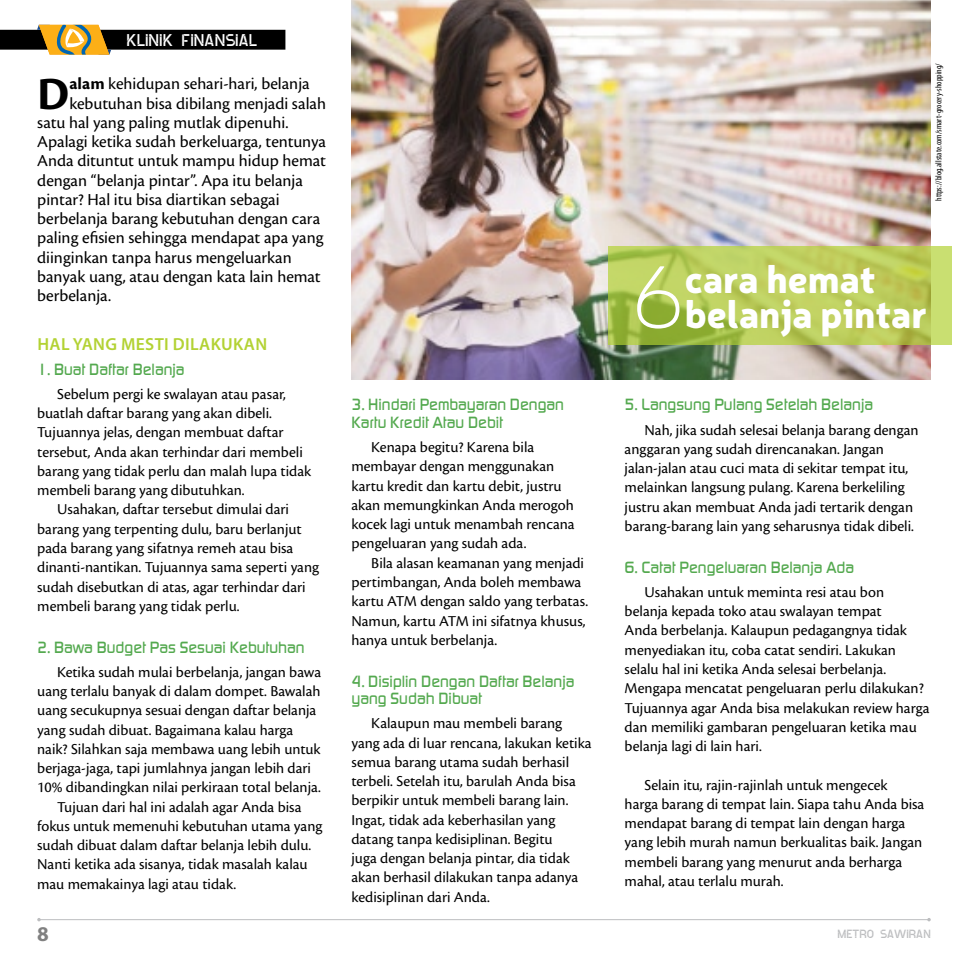
<style>
.page{position:relative;width:968px;height:968px;background:#fff}
.page>*{position:absolute;margin:0;border:0;box-sizing:border-box;transform-origin:0 0}
.Judul{font:100 89.77px "Neris";color:#fff}
.paragraf_awal{font:700 48.12px "Cronos Pro";color:#000}
.Judul-2{font:900 38.5px "Neris";color:#fff}
.paragraf_awal-2{font:17.5px "Cronos Pro";color:#000}
.sub_judul{font:600 17.5px "Myriad Pro";letter-spacing:.02em;color:#b3d234}
.t1{font:17.5px "ideoma SPRAY";color:#fff}
.paragraf_isi{font:15.75px/19.2px "Cronos Pro";color:#000}
.t2{font:15.75px/17.5px "Danley";color:#54a94f}
.t3{font:12.25px "ideoma SPRAY";color:#bcbdbf}
.Foto_source{font:condensed 8.75px "Myriad Pro";color:#000}
.s1{font-weight:700}
</style>
<div class="page">
<img style="left:351px;top:0;width:579px;height:379px">
<svg style="left:608px;top:246px;width:342px;height:98px;background:#b6ca58"></svg>
<svg style="left:0;top:25px;width:285px;height:30px"></svg>
<hr style="left:39px;top:919px;width:889px;height:1px;background:#bcbdbf">
<p class="t1" style="left:126px;top:30px;width:132px">KLINIK FINANSIAL</p>
<p class="paragraf_awal" style="left:37px;top:66px;width:34px">D</p>
<p class="paragraf_awal-2" style="left:69px;top:74px;width:242px"><span class="s1">alam</span> kehidupan sehari-hari, belanja</p>
<p class="paragraf_awal-2" style="left:69px;top:93px;width:258px">kebutuhan bisa dibilang menjadi salah</p>
<p class="paragraf_awal-2" style="left:37px;top:112px;width:253px">satu hal yang paling mutlak dipenuhi.</p>
<p class="paragraf_awal-2" style="left:37px;top:132px;width:290px">Apalagi ketika sudah berkeluarga, tentunya</p>
<p class="paragraf_awal-2" style="left:37px;top:151px;width:290px">Anda dituntut untuk mampu hidup hemat</p>
<p class="paragraf_awal-2" style="left:37px;top:170px;width:267px">dengan “belanja pintar”. Apa itu belanja</p>
<p class="paragraf_awal-2" style="left:37px;top:189px;width:244px">pintar? Hal itu bisa diartikan sebagai</p>
<p class="paragraf_awal-2" style="left:37px;top:209px;width:284px">berbelanja barang kebutuhan dengan cara</p>
<p class="paragraf_awal-2" style="left:37px;top:228px;width:288px">paling efisien sehingga mendapat apa yang</p>
<p class="paragraf_awal-2" style="left:37px;top:247px;width:256px">diinginkan tanpa harus mengeluarkan</p>
<p class="paragraf_awal-2" style="left:37px;top:266px;width:285px">banyak uang, atau dengan kata lain hemat</p>
<p class="paragraf_awal-2" style="left:37px;top:286px;width:75px">berbelanja.</p>
<p class="sub_judul" style="left:37px;top:332px;width:174px">HAL YANG M ESTI DILAKUKA</p>
<p class="sub_judul" style="left:255px;top:332px;width:13px">N</p>
<p class="t2" style="left:37px;top:359px;width:149px">1. Buat Daftar Belanja</p>
<p class="paragraf_isi" style="left:37px;top:384px;width:275px;text-indent:20px">Sebelum pergi ke swalayan atau pasar, buatlah daftar barang yang akan dibeli.<br>Tujuannya jelas, dengan membuat daftar tersebut, Anda akan terhindar dari membeli barang yang tidak perlu dan malah lupa tidak membeli barang yang dibutuhkan.</p>
<p class="paragraf_isi" style="left:37px;top:500px;width:283px;text-indent:20px">Usahakan, daftar tersebut dimulai dari barang yang terpenting dulu, baru berlanjut pada barang yang sifatnya remeh atau bisa dinanti-nantikan. Tujuannya sama seperti yang sudah disebutkan di atas, agar terhindar dari membeli barang yang tidak perlu.</p>
<p class="t2" style="left:37px;top:637px;width:269px">2. Bawa Budget Pas Sesuai Kebutuhan</p>
<p class="paragraf_isi" style="left:37px;top:662px;width:285px;text-indent:20px">Ketika sudah mulai berbelanja, jangan bawa uang terlalu banyak di dalam dompet. Bawalah uang secukupnya sesuai dengan daftar belanja yang sudah dibuat. Bagaimana kalau harga naik? Silahkan saja membawa uang lebih untuk berjaga-jaga, tapi jumlahnya jangan lebih dari 10% dibandingkan nilai perkiraan total belanja.</p>
<p class="paragraf_isi" style="left:37px;top:797px;width:287px;text-indent:20px">Tujuan dari hal ini adalah agar Anda bisa fokus untuk memenuhi kebutuhan utama yang sudah dibuat dalam daftar belanja lebih dulu.<br>Nanti ketika ada sisanya, tidak masalah kalau mau memakainya lagi atau tidak.</p>
<p class="t2" style="left:351px;top:395px;width:214px">3. Hindari Pembayaran Dengan<br>Kartu Kredit Atau Debit</p>
<p class="paragraf_isi" style="left:351px;top:437px;width:225px;text-indent:20px">Kenapa begitu? Karena bila membayar dengan menggunakan kartu kredit dan kartu debit, justru akan memungkinkan Anda merogoh kocek lagi untuk menambah rencana pengeluaran yang sudah ada.</p>
<p class="paragraf_isi" style="left:351px;top:553px;width:238px;text-indent:20px">Bila alasan keamanan yang menjadi pertimbangan, Anda boleh membawa kartu ATM dengan saldo yang terbatas.<br>Namun, kartu ATM ini sifatnya khusus, hanya untuk berbelanja.</p>
<p class="t2" style="left:351px;top:671px;width:224px">4. Disiplin Dengan Daftar Belanja yang Sudah Dibuat</p>
<p class="paragraf_isi" style="left:351px;top:713px;width:242px;text-indent:20px">Kalaupun mau membeli barang yang ada di luar rencana, lakukan ketika semua barang utama sudah berhasil terbeli. Setelah itu, barulah Anda bisa berpikir untuk membeli barang lain.<br>Ingat, tidak ada keberhasilan yang datang tanpa kedisiplinan. Begitu<br>juga dengan belanja pintar, dia tidak akan berhasil dilakukan tanpa adanya kedisiplinan dari Anda.</p>
<p class="Foto_source" style="left:933px;top:201px;width:139px;rotate:-90deg">https://blog.allstate.com/smart-grocery-shopping/</p>
<p class="Judul" style="left:631px;top:242px;width:55px">6</p>
<p class="Judul-2" style="left:684px;top:250px;width:193px">cara hemat</p>
<p class="Judul-2" style="left:684px;top:285px;width:244px">belanja pintar</p>
<p class="t2" style="left:624px;top:395px;width:250px">5. Langsung Pulang Setelah Belanja</p>
<p class="paragraf_isi" style="left:624px;top:420px;width:295px;text-indent:20px">Nah, jika sudah selesai belanja barang dengan anggaran yang sudah direncanakan. Jangan jalan-jalan atau cuci mata di sekitar tempat itu, melainkan langsung pulang. Karena berkeliling justru akan membuat Anda jadi tertarik dengan barang-barang lain yang seharusnya tidak dibeli.</p>
<p class="t2" style="left:624px;top:557px;width:231px">6. Catat Pengeluaran Belanja Ada</p>
<p class="paragraf_isi" style="left:624px;top:582px;width:306px;text-indent:20px">Usahakan untuk meminta resi atau bon belanja kepada toko atau swalayan tempat<br>Anda berbelanja. Kalaupun pedagangnya tidak menyediakan itu, coba catat sendiri. Lakukan selalu hal ini ketika Anda selesai berbelanja.<br>Mengapa mencatat pengeluaran perlu dilakukan?<br>Tujuannya agar Anda bisa melakukan review harga dan memiliki gambaran pengeluaran ketika mau belanja lagi di lain hari.</p>
<p class="paragraf_isi" style="left:624px;top:775px;width:301px;text-indent:20px">Selain itu, rajin-rajinlah untuk mengecek harga barang di tempat lain. Siapa tahu Anda bisa mendapat barang di tempat lain dengan harga yang lebih murah namun berkualitas baik. Jangan membeli barang yang menurut anda berharga mahal, atau terlalu murah.</p>
<p class="t3" style="left:837px;top:925px;width:95px">METRO SAWIRAN</p>
</div>
